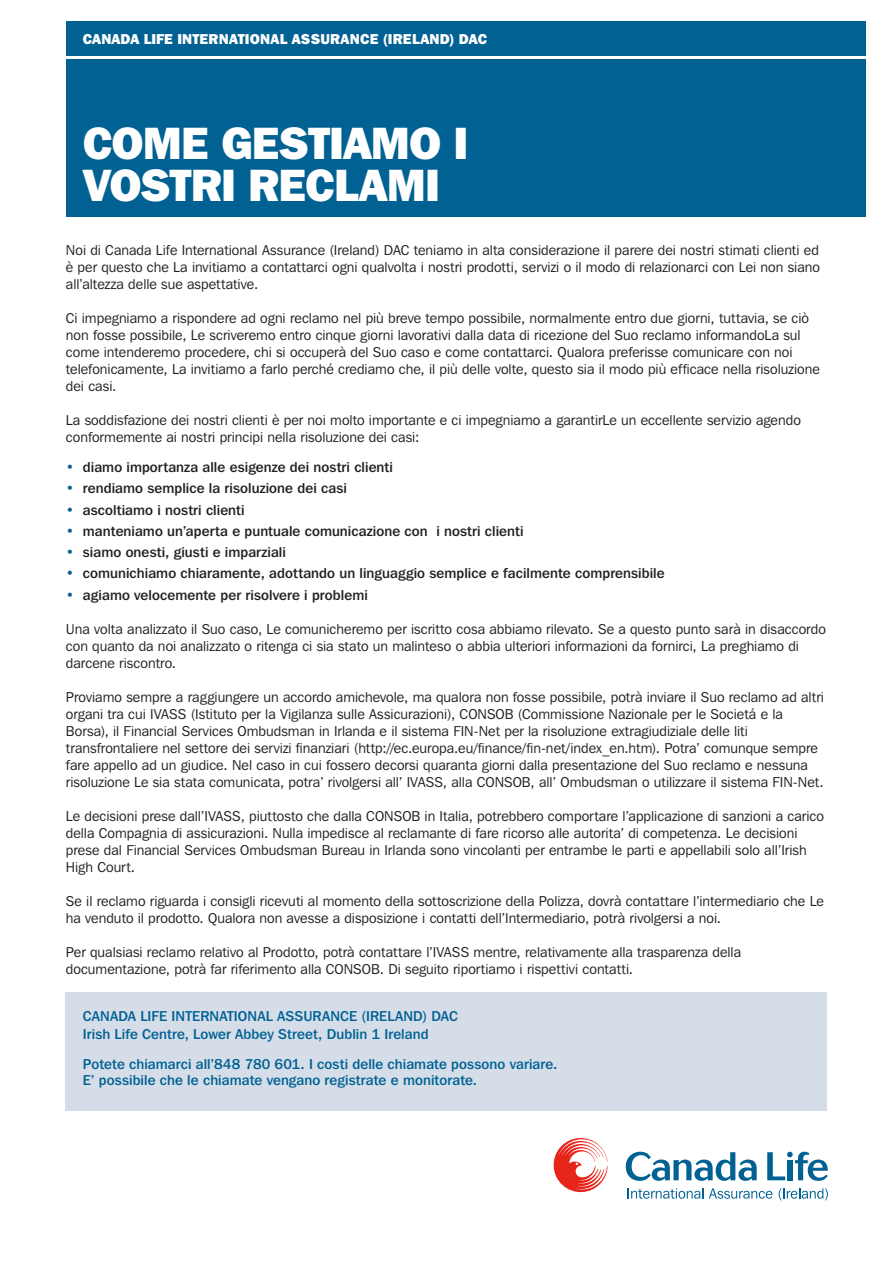
<style>
.page{position:relative;width:893px;height:1263px;background:#fff}
.page>*{position:absolute;margin:0;border:0;box-sizing:border-box;transform-origin:0 0}
.t1{font:800 45px/42.5px "Franklin Gothic IT Cby BT";letter-spacing:-.02em;color:#fff}
.Body_Text{font:14.25px/17px "Franklin Gothic IT Cby BT";letter-spacing:.005em;color:#231f20}
.Body_Text-2{font:500 14.25px "Franklin Gothic IT Cby BT";letter-spacing:.005em;color:#231f20}
.Bullets_Text{font:500 14.25px/16.5px "Franklin Gothic IT Cby BT";letter-spacing:.005em;color:#006192}
.t2{font:800 14.25px "Franklin Gothic IT Cby BT";letter-spacing:.015em;color:#fff}
.s1{color:#006192}
</style>
<div class="page">
<div style="left:66px;top:21px;width:799px;height:34px;background:#006192"></div>
<div style="left:66px;top:60px;width:799px;height:157px;background:#006192"></div>
<div style="left:66px;top:992px;width:761px;height:119px;background:#d5dde9"></div>
<svg style="left:626px;top:1152px;width:131px;height:29px"></svg>
<svg style="left:767px;top:1152px;width:61px;height:29px"></svg>
<svg style="left:553px;top:1138px;width:55px;height:55px"></svg>
<svg style="left:628px;top:1188px;width:75px;height:11px"></svg>
<svg style="left:709px;top:1188px;width:63px;height:11px"></svg>
<svg style="left:779px;top:1188px;width:49px;height:12px"></svg>
<p class="t2" style="left:83px;top:30px;width:406px">CANADA LIFE INTERNATIONAL ASSURANCE (IRELAND) DAC</p>
<p class="t1" style="left:83px;top:121px;width:387px">COME GESTIAMO I<br>VOSTRI RECLAMI</p>
<p class="Body_Text" style="left:66px;top:241px;width:756px;text-align:justify">Noi di Canada Life International Assurance (Ireland) DAC teniamo in alta considerazione il parere dei nostri stimati clienti ed è per questo che La invitiamo a contattarci ogni qualvolta i nostri prodotti, servizi o il modo di relazionarci con Lei non siano all’altezza delle sue aspettative.</p>
<p class="Body_Text" style="left:66px;top:309px;width:755px">Ci impegniamo a rispondere ad ogni reclamo nel più breve tempo possibile, normalmente entro due giorni, tuttavia, se ciò non fosse possibile, Le scriveremo entro cinque giorni lavorativi dalla data di ricezione del Suo reclamo informandoLa sul come intenderemo procedere, chi si occuperà del Suo caso e come contattarci. Qualora preferisse comunicare con noi telefonicamente, La invitiamo a farlo perché crediamo che, il più delle volte, questo sia il modo più efficace nella risoluzione dei casi.</p>
<p class="Body_Text" style="left:66px;top:412px;width:736px">La soddisfazione dei nostri clienti è per noi molto importante e ci impegniamo a garantirLe un eccellente servizio agendo conformemente ai nostri principi nella risoluzione dei casi:</p>
<p class="Body_Text-2" style="left:66px;top:458px;width:329px"><span class="s1">•</span> diamo importanza alle esigenze dei nostri clienti</p>
<p class="Body_Text-2" style="left:66px;top:479px;width:283px"><span class="s1">•</span> rendiamo semplice la risoluzione dei casi</p>
<p class="Body_Text-2" style="left:66px;top:501px;width:180px"><span class="s1">•</span> ascoltiamo i nostri clienti</p>
<p class="Body_Text-2" style="left:66px;top:522px;width:459px"><span class="s1">•</span> manteniamo un’aperta e puntuale comunicazione con i nostri clienti</p>
<p class="Body_Text-2" style="left:66px;top:543px;width:221px"><span class="s1">•</span> siamo onesti, giusti e imparziali</p>
<p class="Body_Text-2" style="left:66px;top:564px;width:600px"><span class="s1">•</span> comunichiamo chiaramente, adottando un linguaggio semplice e facilmente comprensibile</p>
<p class="Body_Text-2" style="left:66px;top:586px;width:303px"><span class="s1">•</span> agiamo velocemente per risolvere i problemi</p>
<p class="Body_Text" style="left:66px;top:620px;width:761px">Una volta analizzato il Suo caso, Le comunicheremo per iscritto cosa abbiamo rilevato. Se a questo punto sarà in disaccordo con quanto da noi analizzato o ritenga ci sia stato un malinteso o abbia ulteriori informazioni da fornirci, La preghiamo di darcene riscontro.</p>
<p class="Body_Text" style="left:66px;top:688px;width:760px">Proviamo sempre a raggiungere un accordo amichevole, ma qualora non fosse possibile, potrà inviare il Suo reclamo ad altri organi tra cui IVASS (Istituto per la Vigilanza sulle Assicurazioni), CONSOB (Commissione Nazionale per le Societá e la Borsa), il Financial Services Ombudsman in Irlanda e il sistema FIN-Net per la risoluzione extragiudiziale delle liti transfrontaliere nel settore dei servizi finanziari (http://ec.europa.eu/finance/fin-net/index_en.htm). Potra’ comunque sempre fare appello ad un giudice. Nel caso in cui fossero decorsi quaranta giorni dalla presentazione del Suo reclamo e nessuna risoluzione Le sia stata comunicata, potra’ rivolgersi all’ IVASS, alla CONSOB, all’ Ombudsman o utilizzare il sistema FIN-Net.</p>
<p class="Body_Text" style="left:66px;top:807px;width:760px">Le decisioni prese dall’IVASS, piuttosto che dalla CONSOB in Italia, potrebbero comportare l’applicazione di sanzioni a carico della Compagnia di assicurazioni. Nulla impedisce al reclamante di fare ricorso alle autorita’ di competenza. Le decisioni prese dal Financial Services Ombudsman Bureau in Irlanda sono vincolanti per entrambe le parti e appellabili solo all’Irish High Court.</p>
<p class="Body_Text" style="left:66px;top:892px;width:759px">Se il reclamo riguarda i consigli ricevuti al momento della sottoscrizione della Polizza, dovrà contattare l’intermediario che Le ha venduto il prodotto. Qualora non avesse a disposizione i contatti dell’Intermediario, potrà rivolgersi a noi.</p>
<p class="Body_Text" style="left:66px;top:943px;width:677px">Per qualsiasi reclamo relativo al Prodotto, potrà contattare l’IVASS mentre, relativamente alla trasparenza della documentazione, potrà far riferimento alla CONSOB. Di seguito riportiamo i rispettivi contatti.</p>
<p class="Bullets_Text" style="left:83px;top:1007px;width:376px">CANADA LIFE INTERNATIONAL ASSURANCE (IRELAND) DAC</p>
<p class="Bullets_Text" style="left:83px;top:1026px;width:347px">Irish Life Centre, Lower Abbey Street, Dublin 1 Ireland</p>
<p class="Bullets_Text" style="left:83px;top:1055px;width:476px">Potete chiamarci all’848 780 601. I costi delle chiamate possono variare.<br>E’ possibile che le chiamate vengano registrate e monitorate.</p>
</div>
